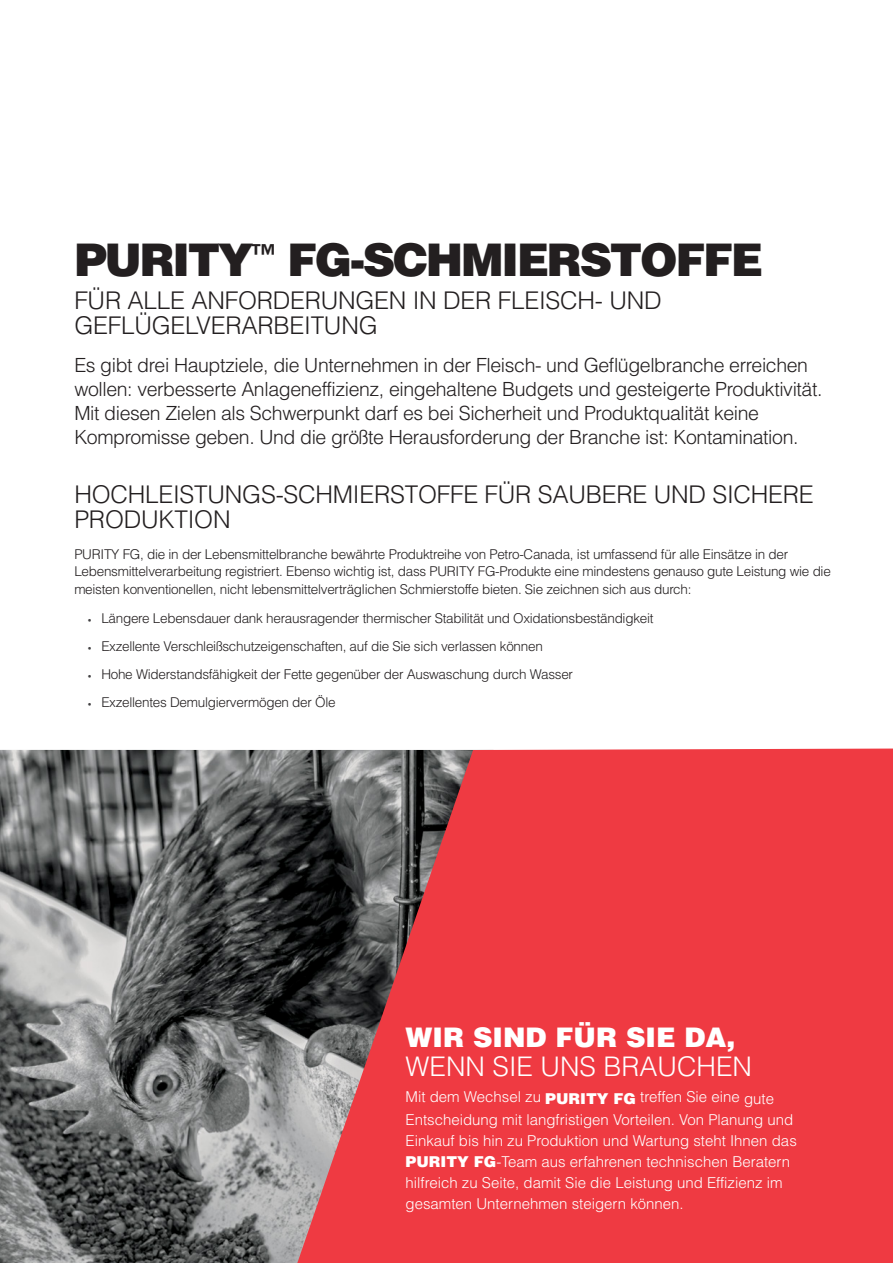
<style>
.page{position:relative;width:893px;height:1263px;background:#fff}
.page>*{position:absolute;margin:0;border:0;box-sizing:border-box;transform-origin:0 0}
.t1{font:900 45px "Helvetica LT Std";letter-spacing:-.05em;color:#231f20}
.t2{font:300 27px "Helvetica LT Std";color:#fff}
.t3{font:900 27px "Helvetica LT Std";color:#fff}
.t4{font:300 24.3px/25.5px "Helvetica LT Std";letter-spacing:-.01em;color:#231f20}
.t5{font:300 19.5px/24px "Helvetica LT Std";letter-spacing:-.02em;color:#231f20}
.t6{font:300 15px/21px "Helvetica LT Std";color:#fff}
.t7{font:300 13.5px/17.2px "Helvetica LT Std";letter-spacing:-.02em;color:#231f20}
.s1{font-size:7.5px;color:#414042}
.s2{font-weight:900}
</style>
<div class="page">
<img style="left:0;top:750px;width:297px;height:513px">
<svg style="left:297px;top:748px;width:596px;height:515px;background:#d93f46"></svg>
<h1 class="t1" style="left:74px;top:231px;width:691px">PURITY<sup>™</sup> FG-SCHMIERSTOFFE</h1>
<h3 class="t4" style="left:74px;top:287px;width:589px">FÜR ALLE ANFORDERUNGEN IN DER FLEISCH- UND<br>GEFLÜGELVERARBEITUNG</h3>
<p class="t5" style="left:74px;top:352px;width:750px">Es gibt drei Hauptziele, die Unternehmen in der Fleisch- und Geflügelbranche erreichen wollen: verbesserte Anlageneffizienz, eingehaltene Budgets und gesteigerte Produktivität.<br>Mit diesen Zielen als Schwerpunkt darf es bei Sicherheit und Produktqualität keine Kompromisse geben. Und die größte Herausforderung der Branche ist: Kontamination.</p>
<h3 class="t4" style="left:74px;top:481px;width:741px">HOCHLEISTUNGS-SCHMIERSTOFFE FÜR SAUBERE UND SICHERE<br>PRODUKTION</h3>
<p class="t7" style="left:74px;top:546px;width:758px">PURITY FG, die in der Lebensmittelbranche bewährte Produktreihe von Petro-Canada, ist umfassend für alle Einsätze in der<br>Lebensmittelverarbeitung registriert. Ebenso wichtig ist, dass PURITY FG-Produkte eine mindestens genauso gute Leistung wie die meisten konventionellen, nicht lebensmittelverträglichen Schmierstoffe bieten. Sie zeichnen sich aus durch:</p>
<p class="t7" style="left:88px;top:609px;width:567px"><span class="s1">•</span> Längere Lebensdauer dank herausragender thermischer Stabilität und Oxidationsbeständigkeit</p>
<p class="t7" style="left:88px;top:637px;width:456px"><span class="s1">•</span> Exzellente Verschleißschutzeigenschaften, auf die Sie sich verlassen können</p>
<p class="t7" style="left:88px;top:666px;width:487px"><span class="s1">•</span> Hohe Widerstandsfähigkeit der Fette gegenüber der Auswaschung durch Wasser</p>
<p class="t7" style="left:88px;top:694px;width:249px"><span class="s1">•</span> Exzellentes Demulgiervermögen der Öle</p>
<h2 class="t3" style="left:405px;top:1020px;width:331px">WIR SIND FÜR SIE DA,</h2>
<h2 class="t2" style="left:405px;top:1049px;width:348px">WENN SIE UNS BRAUCHEN</h2>
<p class="t6" style="left:405px;top:1085px;width:389px;line-height:22.5px">Mit dem Wechsel zu <span class="s2">PURITY FG</span> treffen Sie eine gute<br>Entscheidung mit langfristigen Vorteilen. Von Planung und</p>
<p class="t6" style="left:405px;top:1130px;width:393px">Einkauf bis hin zu Produktion und Wartung steht Ihnen das <span class="s2">PURITY FG</span>-Team aus erfahrenen technischen Beratern hilfreich zu Seite, damit Sie die Leistung und Effizienz im gesamten Unternehmen steigern können.</p>
</div>
